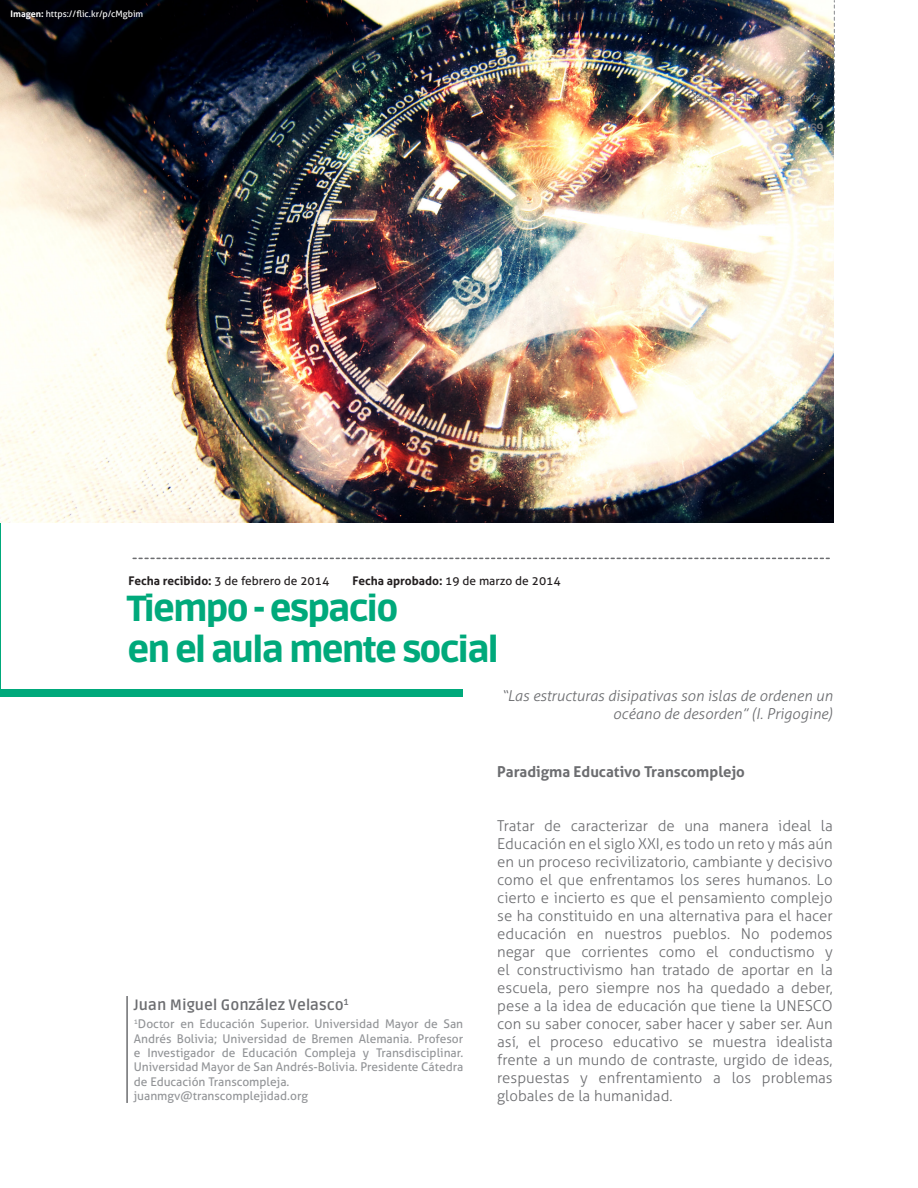
<style>
.page{position:relative;width:918px;height:1188px;background:#fff}
.page>*{position:absolute;margin:0;border:0;box-sizing:border-box;transform-origin:0 0}
.t1{font:900 36px "Ruda";letter-spacing:-.05em;color:#00a97b}
.Título_-_Cuerpo{font:300 15px/18px "Aller";color:#6c6d70;text-align:justify}
.t2{font:italic 300 15px/18px "Aller";color:#6c6d70;text-align:right}
.Título_-_Cuerpo-2{font:700 15px "Aller";color:#6c6d70}
.t3{font:700 15px "Ruda";color:#6c6d70}
.t4{font:12px/14.4px "Aller";color:#939598;text-align:justify}
.t5{font:12px "Aller";color:#231f20}
.t6{font:300 12px "Helvetica Neue";color:#6c6d70}
.t7{font:700 12px "Helvetica Neue";color:#6c6d70}
.t8{font:9px "Aller";color:#fff}
.s1{font-weight:700}
</style>
<div class="page">
<hr style="left:0;top:467px;width:1px;height:230px;background:#00a97b">
<svg style="left:133px;top:558px;width:696px;height:1px"></svg>
<hr style="left:126px;top:996px;width:2px;height:107px;background:#6c6d70">
<div style="left:0;top:690px;width:463px;height:7px;background:#00a97b"></div>
<img style="left:0;top:0;width:834px;height:522px">
<svg style="left:834px;top:1px;width:1px;height:132px"></svg>
<p class="t8" style="left:11px;top:9px;width:134px"><span class="s1">Imagen:</span> https://flic.kr/p/cMgbim</p>
<p class="t6" style="left:688px;top:88px;width:138px">Revista de Investigaciones</p>
<p class="t7" style="left:804px;top:118px;width:22px">169</p>
<p class="t5" style="left:128px;top:574px;width:202px"><span class="s1">Fecha recibido:</span> 3 de febrero de 2014</p>
<p class="t5" style="left:353px;top:574px;width:210px"><span class="s1">Fecha aprobado:</span> 19 de marzo de 2014</p>
<p class="t1" style="left:127px;top:588px;width:273px">Tiempo - espacio</p>
<p class="t1" style="left:127px;top:629px;width:373px">en el aula mente social</p>
<p class="t3" style="left:134px;top:996px;width:216px">Juan Miguel González Velasco<sup>1</sup></p>
<p class="t4" style="left:134px;top:1017px;width:331px"><sup>1</sup>Doctor en Educación Superior. Universidad Mayor de San Andrés Bolivia; Universidad de Bremen Alemania. Profesor e Investigador de Educación Compleja y Transdisciplinar.<br>Universidad Mayor de San Andrés-Bolivia. Presidente Cátedra de Educación Transcompleja.</p>
<p class="t4" style="left:134px;top:1089px;width:176px">juanmgv@transcomplejidad.org</p>
<p class="t2" style="left:502px;top:687px;width:332px">“Las estructuras disipativas son islas de ordenen un océano de desorden” (I. Prigogine)</p>
<p class="Título_-_Cuerpo-2" style="left:497px;top:763px;width:249px">Paradigma Educativo Transcomplejo</p>
<p class="Título_-_Cuerpo" style="left:497px;top:817px;width:337px">Tratar de caracterizar de una manera ideal la Educación en el siglo XXI, es todo un reto y más aún en un proceso recivilizatorio, cambiante y decisivo como el que enfrentamos los seres humanos. Lo cierto e incierto es que el pensamiento complejo se ha constituido en una alternativa para el hacer educación en nuestros pueblos. No podemos negar que corrientes como el conductismo y el constructivismo han tratado de aportar en la escuela, pero siempre nos ha quedado a deber, pese a la idea de educación que tiene la UNESCO con su saber conocer, saber hacer y saber ser. Aun así, el proceso educativo se muestra idealista frente a un mundo de contraste, urgido de ideas, respuestas y enfrentamiento a los problemas globales de la humanidad.</p>
</div>
